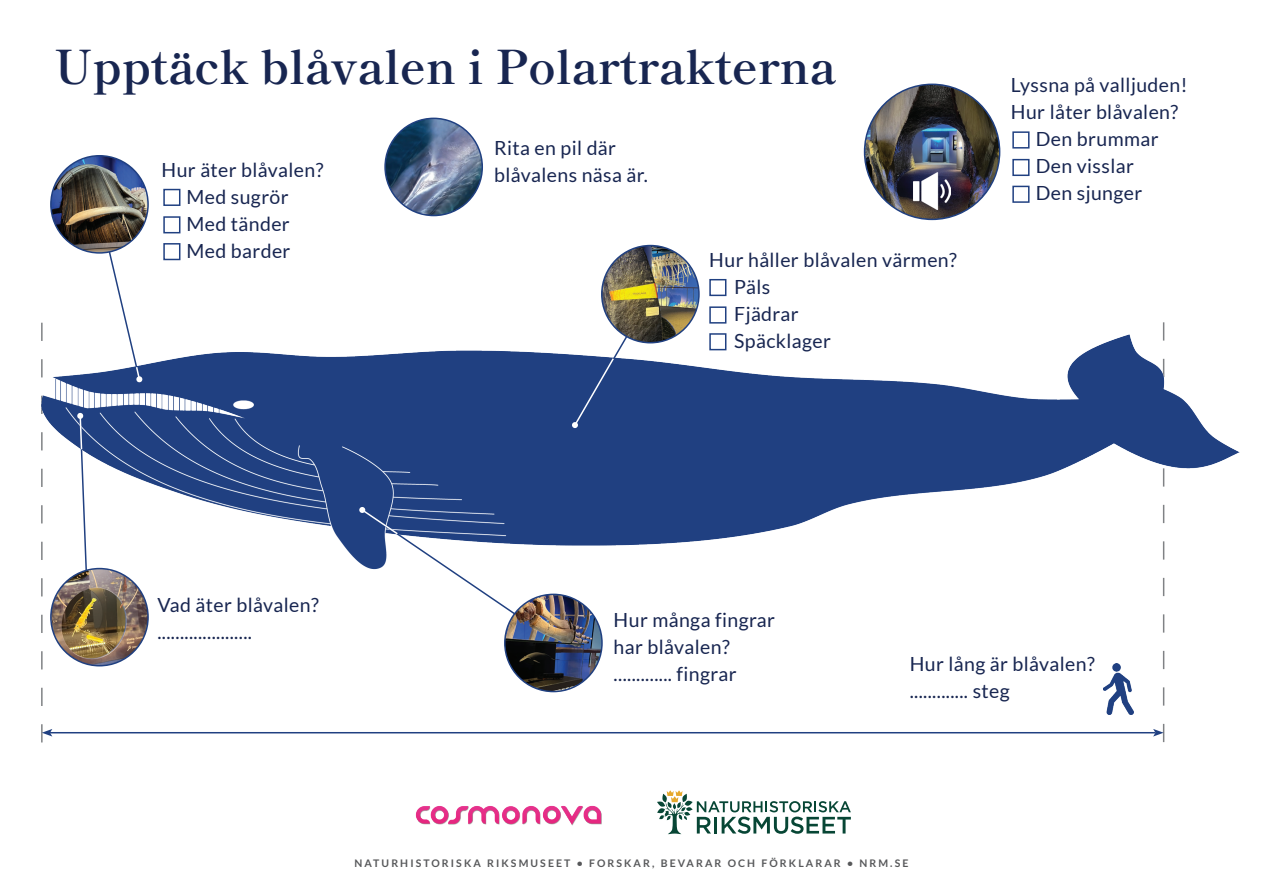
<style>
.page{position:relative;width:1263px;height:893px;background:#fff}
.page>*{position:absolute;margin:0;border:0;box-sizing:border-box;transform-origin:0 0}
.t1{font:700 46.5px "Shippori Mincho";color:#182651}
.t2{font:19.5px/27px "Lato";letter-spacing:.02em;color:#182651}
.t3{font:700 10.5px "Lato";letter-spacing:.2em;color:#57585a}
</style>
<div class="page">
<img style="left:415px;top:805px;width:187px;height:21px">
<svg style="left:657px;top:790px;width:194px;height:44px"></svg>
<hr style="left:50px;top:732px;width:1105px;height:1px;background:#204081">
<svg style="left:41px;top:323px;width:11px;height:419px"></svg>
<svg style="left:1153px;top:322px;width:11px;height:420px"></svg>
<img style="left:41px;top:335px;width:1199px;height:234px">
<img style="left:505px;top:594px;width:97px;height:97px;border-radius:49px">
<div style="left:504px;top:594px;width:99px;height:98px;border:2px solid #204081;border-radius:50%"></div>
<img style="left:1103px;top:663px;width:30px;height:51px">
<svg style="left:358px;top:506px;width:159px;height:110px"></svg>
<svg style="left:77px;top:412px;width:12px;height:162px"></svg>
<img style="left:51px;top:569px;width:97px;height:97px;border-radius:49px">
<div style="left:50px;top:568px;width:99px;height:98px;border:2px solid #204081;border-radius:50%"></div>
<svg style="left:572px;top:263px;width:98px;height:166px"></svg>
<img style="left:602px;top:246px;width:97px;height:97px;border-radius:49px">
<div style="left:601px;top:245px;width:99px;height:98px;border:2px solid #204081;border-radius:50%"></div>
<svg style="left:95px;top:227px;width:48px;height:156px"></svg>
<img style="left:51px;top:156px;width:97px;height:97px;border-radius:49px">
<div style="left:50px;top:155px;width:99px;height:99px;border:2px solid #204081;border-radius:50%"></div>
<img style="left:385px;top:118px;width:97px;height:98px;border-radius:49px">
<div style="left:384px;top:118px;width:99px;height:98px;border:2px solid #204081;border-radius:50%"></div>
<img style="left:865px;top:84px;width:135px;height:135px;border-radius:67px">
<img style="left:913px;top:173px;width:38px;height:36px">
<div style="left:163px;top:189px;width:17px;height:17px;background:#fff;border:2px solid #204081"></div>
<div style="left:163px;top:216px;width:17px;height:17px;background:#fff;border:2px solid #204081"></div>
<div style="left:163px;top:243px;width:17px;height:17px;background:#fff;border:2px solid #204081"></div>
<div style="left:709px;top:279px;width:17px;height:17px;background:#fff;border:2px solid #204081"></div>
<div style="left:709px;top:306px;width:17px;height:18px;background:#fff;border:2px solid #204081"></div>
<div style="left:709px;top:333px;width:17px;height:17px;background:#fff;border:2px solid #204081"></div>
<div style="left:1012px;top:131px;width:17px;height:18px;background:#fff;border:2px solid #204081"></div>
<div style="left:1012px;top:159px;width:17px;height:17px;background:#fff;border:2px solid #204081"></div>
<div style="left:1012px;top:186px;width:17px;height:17px;background:#fff;border:2px solid #204081"></div>
<h1 class="t1" style="left:54px;top:38px;width:784px">Upptäck blåvalen i Polartrakterna</h1>
<p class="t2" style="left:162px;top:156px;width:163px;text-align:center">Hur äter blåvalen?<br>Med sugrör<br>Med tänder<br>Med barder</p>
<p class="t2" style="left:494px;top:135px;width:155px">Rita en pil där blåvalens näsa är.</p>
<p class="t2" style="left:734px;top:247px;width:224px;text-indent:-25px">Hur håller blåvalen värmen?<br>Päls<br>Fjädrar<br>Späcklager</p>
<p class="t2" style="left:1011px;top:72px;width:178px">Lyssna på valljuden!</p>
<p class="t2" style="left:1011px;top:99px;width:169px">Hur låter blåvalen?</p>
<p class="t2" style="left:1036px;top:126px;width:124px">Den brummar</p>
<p class="t2" style="left:1036px;top:153px;width:100px">Den visslar</p>
<p class="t2" style="left:1036px;top:180px;width:108px">Den sjunger</p>
<p class="t2" style="left:157px;top:592px;width:163px">Vad äter blåvalen? .....................</p>
<p class="t2" style="left:614px;top:606px;width:163px">Hur många fingrar har blåvalen? ............. fingrar</p>
<p class="t2" style="left:910px;top:650px;width:187px">Hur lång är blåvalen? ............. steg</p>
<p class="t3" style="left:354px;top:857px;width:555px">NATURHISTORISKA RIKSMUSEET • FORSKAR, BEVARAR OCH FÖRKLARAR • NRM.SE</p>
</div>
